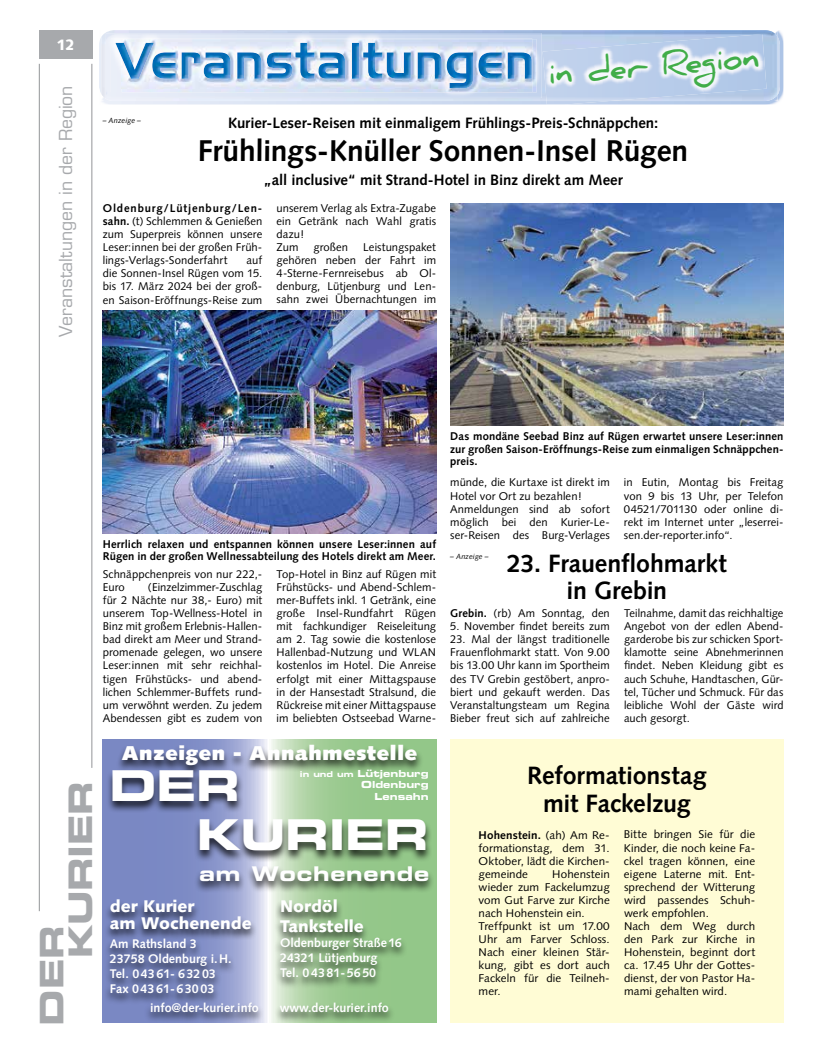
<style>
.page{position:relative;width:819px;height:1053px;background:#fff}
.page>*{position:absolute;margin:0;border:0;box-sizing:border-box;transform-origin:0 0}
.t1{font:42.5px/48.6px "Eurostile LT Std Bold Ex 2";letter-spacing:-.01em;color:#fff}
.t2{font:32.5px/28.9px "Eurostile LT Std Bold Ex 2";letter-spacing:-.01em;color:#a7a9ac}
.t3{font:700 31.25px "Daniel";color:#41ad49}
.t4{font:700 30px "Syntax LT Std";letter-spacing:-.01em;color:#000}
.t5{font:700 25px/27.5px "Syntax LT Std";letter-spacing:-.005em;color:#000;text-align:center}
.t6{font:20.25px "Eurostile LT Std Bold Ex 2";letter-spacing:.04em;color:#fff}
.t7{font:900 20px "Syntax LT Std";letter-spacing:.04em;color:#fff}
.t8{font:17.5px "Eurostile LT Std";letter-spacing:-.005em;color:#a7a9ac}
.t9{font:900 16.88px/19.4px "Syntax LT Std";color:#fff}
.t10{font:700 15px "Syntax LT Std";letter-spacing:-.005em;color:#000}
.t11{font:900 15px "Syntax LT Std";color:#fff}
.t12{font:700 12.5px/15px "Syntax LT Std";color:#fff}
.t13{font:11.25px/13px "Syntax";letter-spacing:.005em;color:#000;text-align:justify}
.t14{font:700 11.25px/12.5px "Syntax LT Std";letter-spacing:.01em;color:#000;text-align:justify}
.t15{font:9.75px/11.6px "Eurostile LT Std Bold Ex 2";color:#fff;text-align:right}
.t16{font:italic 7.5px "Syntax LT Std";letter-spacing:.01em;color:#000}
.s1{font-weight:700}
.s2{font-size:8.12px}
</style>
<div class="page">
<div style="left:450px;top:739px;width:333px;height:283px;background:#fffcd5"></div>
<hr style="left:39px;top:64px;width:1px;height:847px;background:#939598">
<hr style="left:92px;top:64px;width:1px;height:703px;background:#939598">
<div style="left:39px;top:30px;width:53px;height:29px;background:#a7a9ac"></div>
<svg style="left:103px;top:739px;width:333px;height:283px;background:#99b7af"></svg>
<div style="left:274px;top:898px;width:133px;height:90px;background:#000;opacity:.75"></div>
<div style="left:116px;top:743px;width:307px;height:34px;background:#000;opacity:.75"></div>
<div style="left:104px;top:898px;width:153px;height:106px;background:#000;opacity:.75"></div>
<div style="left:144px;top:1001px;width:250px;height:21px;background:#000;opacity:.75"></div>
<div style="left:106px;top:769px;width:326px;height:93px;background:#000;opacity:.75"></div>
<div style="left:194px;top:864px;width:241px;height:29px;background:#000;opacity:.75"></div>
<img style="left:102px;top:30px;width:681px;height:75px">
<img style="left:778px;top:39px;width:2px;height:54px">
<img style="left:99px;top:41px;width:1px;height:48px">
<img style="left:100px;top:38px;width:1px;height:55px">
<img style="left:101px;top:30px;width:676px;height:71px">
<img style="left:106px;top:33px;width:435px;height:65px">
<img style="left:122px;top:39px;width:414px;height:54px">
<img style="left:122px;top:39px;width:410px;height:53px">
<img style="left:122px;top:43px;width:410px;height:45px">
<img style="left:546px;top:102px;width:63px;height:3px">
<img style="left:546px;top:101px;width:64px;height:1px">
<img style="left:542px;top:34px;width:224px;height:67px">
<img style="left:103px;top:311px;width:333px;height:222px">
<img style="left:450px;top:203px;width:333px;height:222px">
<p class="t11" style="left:57px;top:36px;width:20px">12</p>
<p class="t8" style="left:55px;top:336px;width:252px;rotate:-90deg">Veranstaltungen in der Region</p>
<p class="t16" style="left:103px;top:116px;width:40px">– Anzeige –</p>
<p class="t3" style="left:546px;top:56px;width:213px;rotate:-5deg">in der Region</p>
<p class="t10" style="left:228px;top:114px;width:432px">Kurier-Leser-Reisen mit einmaligem Frühlings-Preis-Schnäppchen:</p>
<p class="t4" style="left:198px;top:133px;width:492px">Frühlings-Knüller Sonnen-Insel Rügen</p>
<p class="t10" style="left:263px;top:171px;width:360px">„all inclusive“ mit Strand-Hotel in Binz direkt am Meer</p>
<p class="t13" style="left:103px;top:202px;width:161px"><span class="s1">Oldenburg/Lütjenburg/Len&shy;sahn.</span> (t) Schlemmen &amp; Genießen zum Superpreis können unsere Leser:innen bei der großen Früh&shy;lings-Verlags-Sonderfahrt</p>
<p class="t13" style="left:103px;top:254px;width:161px;text-indent:144px">auf die Sonnen-Insel Rügen vom 15. bis 17. März 2024 bei der groß&shy;en Saison-Eröffnungs-Reise zum</p>
<p class="t13" style="left:276px;top:202px;width:161px;text-align:left">unserem Verlag als Extra-Zugabe ein Getränk nach Wahl gratis dazu!<br>Zum</p>
<p class="t13" style="left:313px;top:241px;width:36px">großen</p>
<p class="t13" style="left:276px;top:241px;width:161px;text-indent:87px">Leistungspaket gehören neben der Fahrt im 4-Sterne-Fernreisebus ab Ol&shy;denburg, Lütjenburg und Len&shy;sahn zwei Übernachtungen im</p>
<p class="t2" style="left:37px;top:958px;width:179px;text-indent:-67px;rotate:-90deg">DER<br>KURIER</p>
<p class="t14" style="left:103px;top:537px;width:335px">Herrlich relaxen und entspannen können unsere Leser:innen auf<br>Rügen in der großen Wellnessabteilung des Hotels direkt am Meer.</p>
<p class="t13" style="left:103px;top:567px;width:161px">Schnäppchenpreis von nur 222,-<br>Euro</p>
<p class="t13" style="left:103px;top:580px;width:161px;text-indent:45px">(Einzelzimmer-Zuschlag für 2 Nächte nur 38,- Euro) mit unserem Top-Wellness-Hotel in Binz mit großem Erlebnis-Hallen&shy;bad direkt am Meer und Strand&shy;promenade gelegen, wo unsere Leser:innen mit sehr reichhal&shy;tigen Frühstücks- und abend&shy;lichen Schlemmer-Buffets rund&shy;um verwöhnt werden. Zu jedem Abendessen gibt es zudem von</p>
<p class="t13" style="left:276px;top:567px;width:161px">Top-Hotel in Binz auf Rügen mit Frühstücks- und Abend-Schlem&shy;mer-Buffets inkl. 1 Getränk, eine große Insel-Rundfahrt Rügen mit fachkundiger Reiseleitung am 2. Tag sowie die kostenlose Hallenbad-Nutzung und WLAN kostenlos im Hotel. Die Anreise erfolgt mit einer Mittagspause in der Hansestadt Stralsund, die Rückreise mit einer Mittagspause im beliebten Ostseebad Warne-</p>
<p class="t7" style="left:122px;top:741px;width:297px">Anzeigen - Annahmestelle</p>
<p class="t15" style="left:300px;top:767px;width:130px"><span class="s2">in und um</span> Lütjenburg<br>Oldenburg<br>Lensahn</p>
<p class="t1" style="left:197px;top:760px;width:233px;text-indent:-88px">Der<br>Kurier</p>
<p class="t6" style="left:199px;top:859px;width:231px">am Wochenende</p>
<p class="t9" style="left:110px;top:898px;width:143px;line-height:16.9px">der Kurier<br>am Wochenende</p>
<p class="t12" style="left:110px;top:935px;width:123px">Am Rathsland 3<br>23758 Oldenburg i. H.<br>Tel. 0 43 61- 6 32 03<br>Fax 0 43 61- 6 30 03</p>
<p class="t12" style="left:150px;top:1000px;width:110px">info@der-kurier.info</p>
<p class="t12" style="left:280px;top:1000px;width:111px">www.der-kurier.info</p>
<p class="t9" style="left:280px;top:896px;width:85px">Nordöl<br>Tankstelle</p>
<p class="t12" style="left:280px;top:934px;width:123px">Oldenburger Straße 16<br>24321 Lütjenburg<br>Tel. 0 43 81- 56 50</p>
<p class="t14" style="left:450px;top:430px;width:335px">Das mondäne Seebad Binz auf Rügen erwartet unsere Leser:innen zur großen Saison-Eröffnungs-Reise zum einmaligen Schnäppchen&shy;preis.</p>
<p class="t13" style="left:450px;top:476px;width:161px;text-align:left">münde, die Kurtaxe ist direkt im<br>Hotel vor Ort zu bezahlen!<br>Anmeldungen sind ab sofort möglich bei den Kurier-Le&shy;ser-Reisen des Burg-Verlages</p>
<p class="t13" style="left:624px;top:476px;width:161px">in Eutin, Montag bis Freitag von 9 bis 13 Uhr, per Telefon 04521/701130 oder online di&shy;rekt im Internet unter „leserrei&shy;sen.der-reporter.info“.</p>
<p class="t16" style="left:450px;top:551px;width:40px">– Anzeige –</p>
<p class="t5" style="left:507px;top:549px;width:221px">23. Frauenflohmarkt in Grebin</p>
<p class="t13" style="left:450px;top:606px;width:161px"><span class="s1">Grebin.</span> (rb) Am Sonntag, den</p>
<p class="t13" style="left:450px;top:620px;width:161px">5. November findet bereits zum</p>
<p class="t13" style="left:450px;top:633px;width:161px">23. Mal der längst traditionelle Frauenflohmarkt statt. Von 9.00 bis 13.00 Uhr kann im Sportheim des TV Grebin gestöbert, anpro&shy;biert und gekauft werden. Das Veranstaltungsteam um Regina Bieber freut sich auf zahlreiche</p>
<p class="t13" style="left:624px;top:606px;width:161px">Teilnahme, damit das reichhaltige Angebot von der edlen Abend&shy;garderobe bis zur schicken Sport&shy;klamotte seine Abnehmerinnen findet. Neben Kleidung gibt es auch Schuhe, Handtaschen, Gür&shy;tel, Tücher und Schmuck. Für das leibliche Wohl der Gäste wird auch gesorgt.</p>
<p class="t5" style="left:527px;top:761px;width:181px">Reformationstag mit Fackelzug</p>
<p class="t13" style="left:478px;top:828px;width:133px"><span class="s1">Hohenstein.</span> (ah) Am Re&shy;formationstag, dem 31.<br>Oktober, lädt die Kirchen&shy;gemeinde</p>
<p class="t13" style="left:478px;top:867px;width:133px;text-align:left;text-indent:74px">Hohenstein wieder zum Fackelumzug vom Gut Farve zur Kirche nach Hohenstein ein.<br>Treffpunkt ist um 17.00<br>Uhr am Farver Schloss.<br>Nach einer kleinen Stär&shy;kung, gibt es dort auch<br>Fackeln für die Teilneh&shy;mer.</p>
<p class="t13" style="left:624px;top:828px;width:133px;text-align:left">Bitte bringen Sie für die<br>Kinder, die noch keine Fa&shy;ckel tragen können, eine eigene Laterne mit. Ent&shy;sprechend der Witterung wird passendes Schuh&shy;werk empfohlen.<br>Nach dem Weg durch den Park zur Kirche in<br>Hohenstein, beginnt dort ca. 17.45 Uhr der Gottes&shy;dienst, der von Pastor Ha&shy;mami gehalten wird.</p>
</div>
